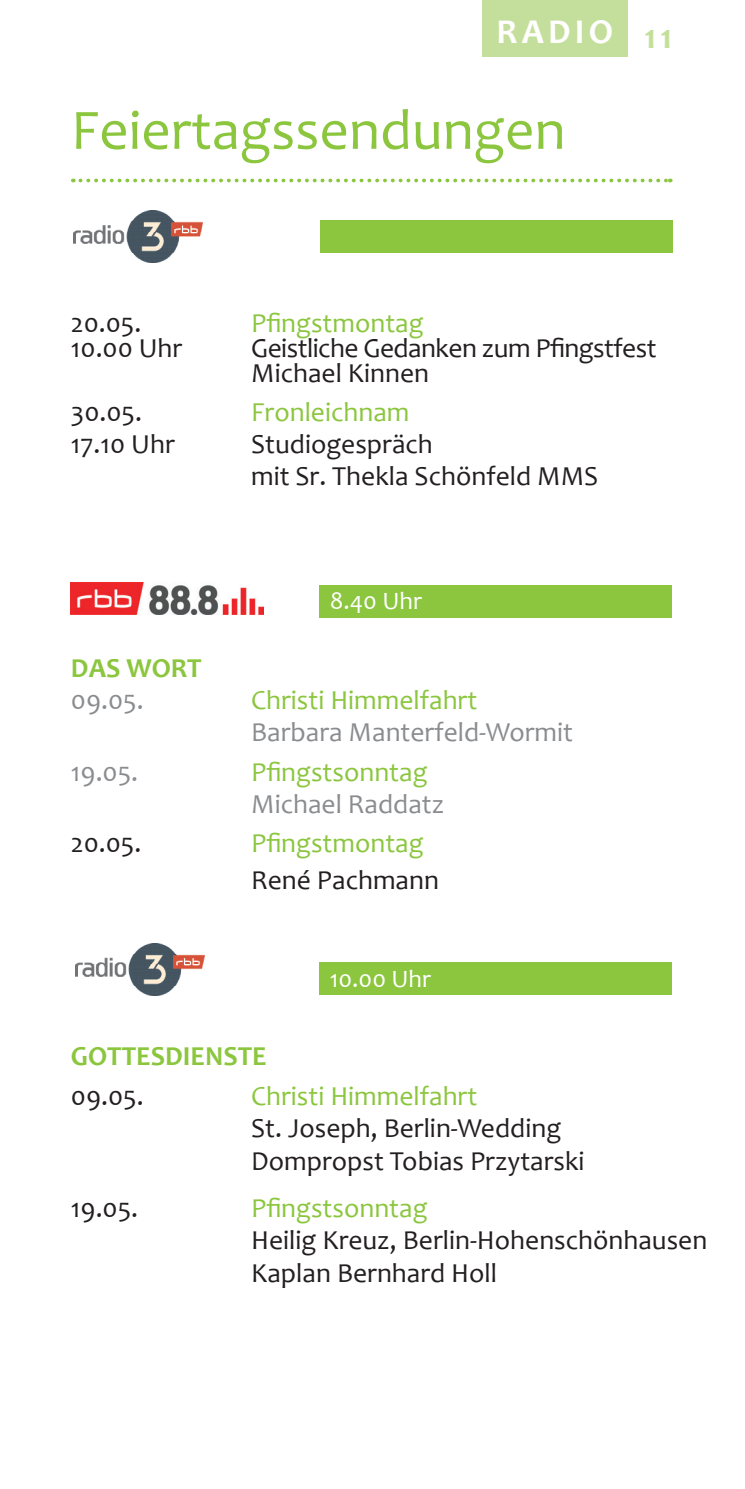
<style>
.page{position:relative;width:745px;height:1489px;background:#fff}
.page>*{position:absolute;margin:0;border:0;box-sizing:border-box;transform-origin:0 0}
.t1{font:57.5px "Candara";color:#8bc63e}
.t2{font:700 35px "Candara";letter-spacing:.12em;color:#fff}
.t3{font:700 35px "Candara";color:#c4df9b}
.t4{font:27.5px/32.5px "Candara";color:#231f20}
.t5{font:27.5px "Candara";color:#8bc63e}
.t6{font:27.5px "Candara";color:#8a8c8f}
.t7{font:27.5px/25px "Candara";letter-spacing:-.02em;color:#231f20}
.t8{font:700 27.5px "Candara";color:#8bc63e}
.t9{font:25px "Candara";color:#fff}
</style>
<div class="page">
<svg style="left:80px;top:179px;width:590px;height:3px"></svg>
<div style="left:320px;top:220px;width:352px;height:33px;background:#8bc63e"></div>
<img style="left:73px;top:210px;width:129px;height:52px">
<img style="left:71px;top:582px;width:192px;height:32px">
<img style="left:75px;top:943px;width:130px;height:52px">
<div style="left:319px;top:585px;width:352px;height:32px;background:#8bc63e"></div>
<div style="left:319px;top:962px;width:352px;height:32px;background:#8bc63e"></div>
<div style="left:482px;top:0;width:146px;height:57px;background:#c4df9b"></div>
<p class="t2" style="left:496px;top:11px;width:118px">RADIO</p>
<h1 class="t1" style="left:71px;top:95px;width:496px">Feiertagssendungen</h1>
<p class="t3" style="left:644px;top:15px;width:29px">11</p>
<p class="t4" style="left:71px;top:307px;width:72px">20.05.</p>
<p class="t5" style="left:251px;top:306px;width:174px">Pfingstmontag</p>
<p class="t4" style="left:71px;top:332px;width:113px">10.00 Uhr</p>
<p class="t7" style="left:251px;top:335px;width:407px">Geistliche Gedanken zum Pfingstfest<br>Michael Kinnen</p>
<p class="t4" style="left:71px;top:396px;width:72px">30.05.</p>
<p class="t5" style="left:251px;top:395px;width:160px">Fronleichnam</p>
<p class="t4" style="left:71px;top:428px;width:105px">17.10 Uhr</p>
<p class="t4" style="left:251px;top:428px;width:348px">Studiogespräch<br>mit Sr. Thekla Schönfeld MMS</p>
<p class="t9" style="left:329px;top:586px;width:93px">8.40 Uhr</p>
<p class="t8" style="left:71px;top:651px;width:132px">DAS WORT</p>
<p class="t6" style="left:71px;top:683px;width:74px">09.05.</p>
<p class="t5" style="left:251px;top:683px;width:227px">Christi Himmelfahrt</p>
<p class="t6" style="left:251px;top:715px;width:323px">Barbara Manterfeld-Wormit</p>
<p class="t6" style="left:71px;top:755px;width:69px">19.05.</p>
<p class="t5" style="left:251px;top:755px;width:178px">Pfingstsonntag</p>
<p class="t6" style="left:251px;top:787px;width:194px">Michael Raddatz</p>
<p class="t4" style="left:71px;top:826px;width:72px">20.05.</p>
<p class="t5" style="left:251px;top:826px;width:174px">Pfingstmontag</p>
<p class="t4" style="left:251px;top:863px;width:189px">René Pachmann</p>
<p class="t9" style="left:329px;top:963px;width:103px">10.00 Uhr</p>
<p class="t8" style="left:71px;top:1039px;width:197px">GOTTESDIENSTE</p>
<p class="t4" style="left:71px;top:1079px;width:74px">09.05.</p>
<p class="t5" style="left:251px;top:1079px;width:227px">Christi Himmelfahrt</p>
<p class="t4" style="left:251px;top:1112px;width:334px">St. Joseph, Berlin-Wedding<br>Dompropst Tobias Przytarski</p>
<p class="t4" style="left:71px;top:1191px;width:69px">19.05.</p>
<p class="t5" style="left:251px;top:1190px;width:178px">Pfingstsonntag</p>
<p class="t4" style="left:251px;top:1223px;width:457px">Heilig Kreuz, Berlin-Hohenschönhausen<br>Kaplan Bernhard Holl</p>
</div>
